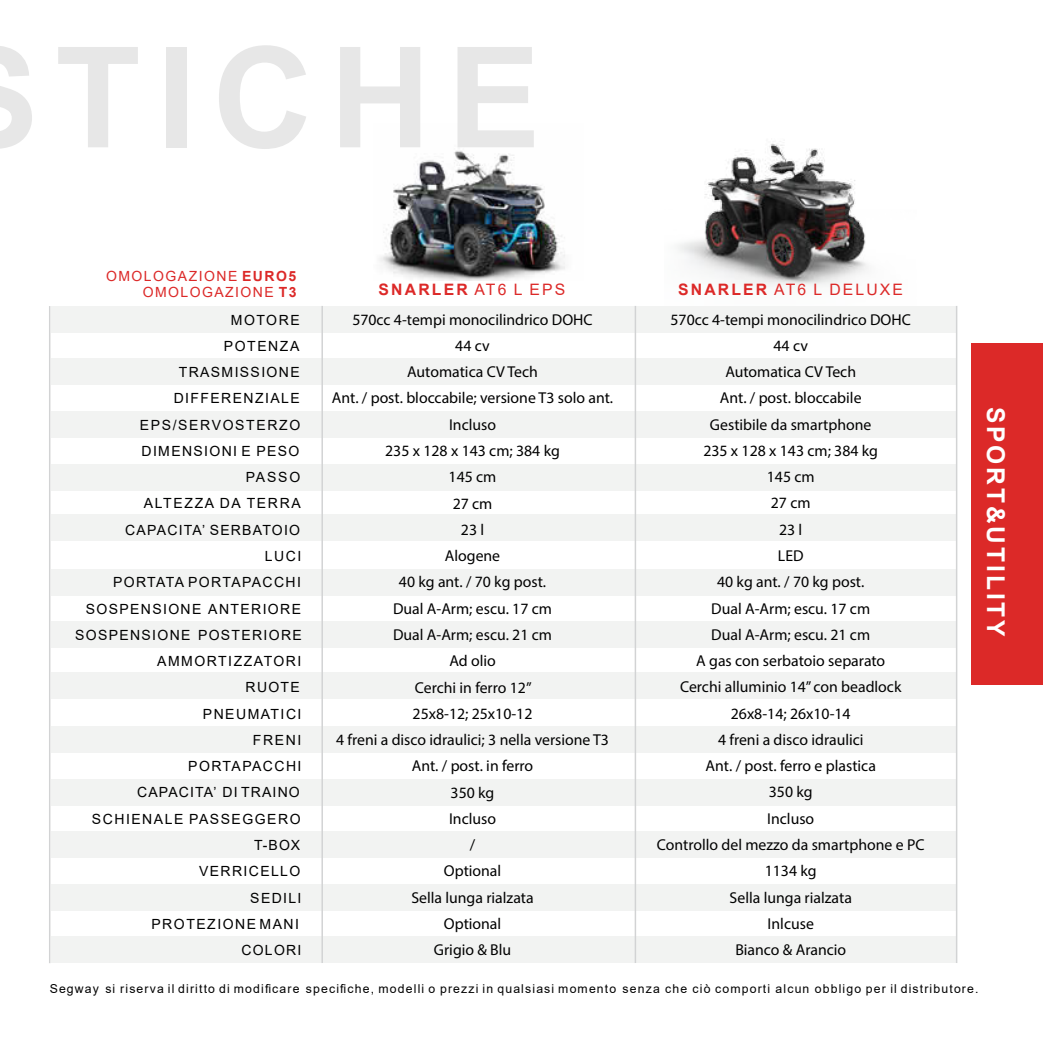
<style>
.page{position:relative;width:1043px;height:1043px;background:#fff}
.page>*{position:absolute;margin:0;border:0;box-sizing:border-box;transform-origin:0 0}
.t1{font:700 140px "Arial";letter-spacing:.115em;color:#e7e7e7}
.t2{font:700 24.5px "Arial";letter-spacing:.12em;color:#fff}
.t3{font:15.75px/26.2px "Myriad Pro";color:#010101;text-align:center}
.t4{font:15.75px "Arial";letter-spacing:.135em;color:#dc2928}
.t5{font:700 15.75px "Arial";letter-spacing:.14em;color:#dc2928}
.t6{font:14px/26.2px "Arial";letter-spacing:.1em;color:#010101;text-align:right}
.t7{font:14px/16.8px "Arial";letter-spacing:.105em;color:#dc2928;text-align:right}
.t8{font:12.25px "Arial";letter-spacing:.095em;color:#010101}
.s1{font-weight:700}
.s2{font-weight:400}
</style>
<div class="page">
<img style="left:379px;top:151px;width:186px;height:129px">
<img style="left:677px;top:143px;width:191px;height:143px">
<div style="left:970px;top:343px;width:72px;height:341px;background:#dc2928"></div>
<div style="left:51px;top:883px;width:905px;height:27px;background:#f2f3f2"></div>
<div style="left:51px;top:831px;width:905px;height:26px;background:#f2f3f2"></div>
<div style="left:51px;top:778px;width:905px;height:27px;background:#f2f3f2"></div>
<div style="left:51px;top:672px;width:905px;height:26px;background:#f2f3f2"></div>
<div style="left:51px;top:621px;width:905px;height:26px;background:#f2f3f2"></div>
<div style="left:51px;top:568px;width:905px;height:27px;background:#f2f3f2"></div>
<div style="left:51px;top:514px;width:905px;height:27px;background:#f2f3f2"></div>
<div style="left:51px;top:464px;width:905px;height:26px;background:#f2f3f2"></div>
<div style="left:51px;top:411px;width:905px;height:27px;background:#f2f3f2"></div>
<div style="left:51px;top:726px;width:905px;height:26px;background:#f2f3f2"></div>
<div style="left:51px;top:935px;width:905px;height:27px;background:#f2f3f2"></div>
<div style="left:51px;top:357px;width:905px;height:27px;background:#f2f3f2"></div>
<div style="left:51px;top:306px;width:905px;height:26px;background:#f2f3f2"></div>
<hr style="left:321px;top:306px;width:2px;height:656px;background:#d2d3d4">
<hr style="left:634px;top:306px;width:2px;height:656px;background:#d2d3d4">
<hr style="left:955px;top:306px;width:1px;height:656px;background:#d2d3d4">
<hr style="left:49px;top:306px;width:1px;height:656px;background:#d2d3d4">
<h1 class="t1" style="left:55px;top:-1px;width:487px">TICHE</h1>
<p class="t7" style="left:106px;top:267px;width:192px">OMOLOGAZIONE <span class="s1">EURO5<br></span>OMOLOGAZIONE <span class="s1">T3</span></p>
<p class="t6" style="left:75px;top:306px;width:228px">MOTORE<br>POTENZA<br>TRASMISSIONE<br>DIFFERENZIALE<br>EPS/SERVOSTERZO<br>DIMENSIONI E PESO<br>PASSO<br>ALTEZZA DA TERRA<br>CAPACITA’ SERBATOIO<br>LUCI<br>PORTATA PORTAPACCHI<br>SOSPENSIONE ANTERIORE<br>SOSPENSIONE POSTERIORE<br>AMMORTIZZATORI<br>RUOTE<br>PNEUMATICI<br>FRENI<br>PORTAPACCHI<br>CAPACITA’ DI TRAINO<br>SCHIENALE PASSEGGERO<br>T-BOX<br>VERRICELLO<br>SEDILI<br>PROTEZIONE MANI<br>COLORI</p>
<p class="t5" style="left:378px;top:278px;width:188px">SNARLER <span class="s2">AT6 L EPS</span></p>
<p class="t4" style="left:678px;top:278px;width:226px"><span class="s1">SNARLER</span> AT6 L DELUXE</p>
<p class="t3" style="left:656px;top:307px;width:269px">570cc 4-tempi monocilindrico DOHC<br>44 cv<br>Automatica CV Tech<br>Ant. / post. bloccabile<br>Gestibile da smartphone<br>235 x 128 x 143 cm; 384 kg<br>145 cm<br>27 cm<br>23l<br>LED<br>40 kg ant. / 70 kg post.<br>Dual A-Arm; escu. 17 cm<br>Dual A-Arm; escu. 21 cm<br>A gas con serbatoio separato<br>Cerchi alluminio 14” con beadlock<br>26x8-14; 26x10-14<br>4 freni a disco idraulici<br>Ant. / post. ferro e plastica<br>350 kg<br>Incluso<br>Controllo del mezzo da smartphone e PC<br>1134 kg<br>Sella lunga rialzata<br>Inlcuse<br>Bianco &amp; Arancio</p>
<p class="t3" style="left:332px;top:307px;width:283px">570cc 4-tempi monocilindrico DOHC<br>44 cv<br>Automatica CV Tech<br>Ant. / post. bloccabile; versione T3 solo ant.<br>Incluso<br>235 x 128 x 143 cm; 384 kg<br>145 cm<br>27 cm<br>23l<br>Alogene<br>40 kg ant. / 70 kg post.<br>Dual A-Arm; escu. 17 cm<br>Dual A-Arm; escu. 21 cm<br>Ad olio<br>Cerchi in ferro 12”<br>25x8-12; 25x10-12<br>4 freni a disco idraulici; 3 nella versione T3<br>Ant. / post. in ferro<br>350 kg<br>Incluso<br>/<br>Optional<br>Sella lunga rialzata<br>Optional<br>Grigio &amp; Blu</p>
<h2 class="t2" style="left:1012px;top:406px;width:231px;rotate:90deg">SPORT&amp;UTILITY</h2>
<p class="t8" style="left:50px;top:980px;width:930px">Segway si riserva il diritto di modificare specifiche, modelli o prezzi in qualsiasi momento senza che ciò comporti alcun obbligo per il distributore.</p>
</div>
